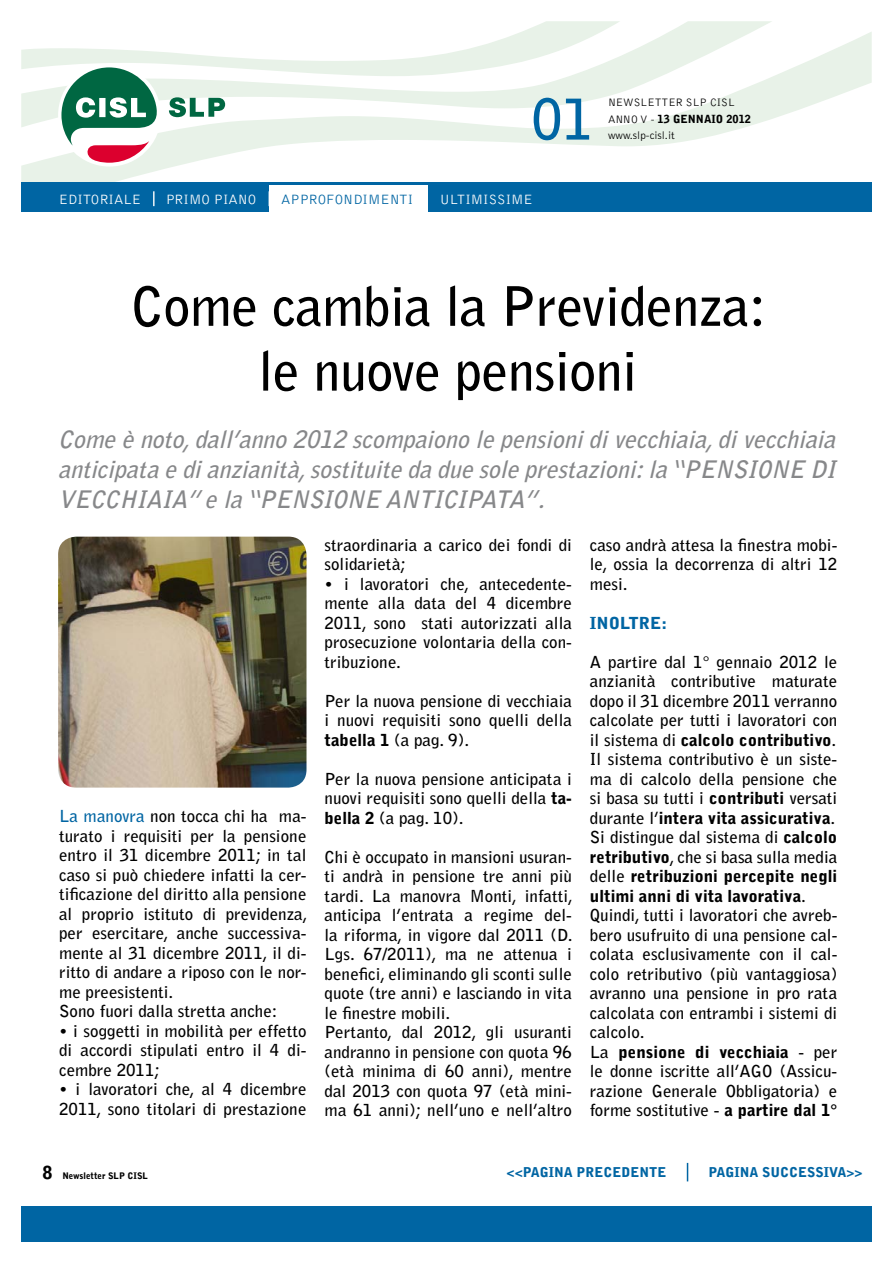
<style>
.page{position:relative;width:893px;height:1263px;background:#fff}
.page>*{position:absolute;margin:0;border:0;box-sizing:border-box;transform-origin:0 0}
.t1{font:700 55.8px "Bell Gothic Std";color:#0065a3}
.t2{font:700 54px/64.8px "Bell Gothic Std";letter-spacing:-.01em;color:#000;text-align:center}
.t3{font:italic 700 24px/30px "Bell Gothic Std";color:#87888a;text-align:justify}
.t4{font:700 16.5px/19.5px "Bell Gothic Std";color:#000}
.t5{font:900 16.5px "Bell Gothic Std";color:#0065a3}
.t6{font:300 13.95px "Bell Gothic Std";color:#fff}
.t7{font:300 13.95px "Bell Gothic Std";color:#0065a3}
.t8{font:900 13.5px "Bell Gothic Std";color:#0065a3}
.t9{font:300 11.1px/16.8px "Bell Gothic Std";color:#000}
.t10{font:900 9px "Bell Gothic Std";color:#000}
.s1{font-weight:900}
.s2{color:#0065a3}
.s3{font-size:18px}
</style>
<div class="page">
<svg style="left:21px;top:31px;width:851px;height:151px"></svg>
<div style="left:21px;top:1206px;width:851px;height:36px;background:#0065a3"></div>
<svg style="left:21px;top:21px;width:599px;height:142px"></svg>
<div style="left:21px;top:182px;width:851px;height:30px;background:#0065a3"></div>
<div style="left:269px;top:185px;width:159px;height:33px;background:#fff"></div>
<svg style="left:153px;top:191px;width:2px;height:15px"></svg>
<svg style="left:278px;top:176px;width:137px;height:6px"></svg>
<img style="left:58px;top:537px;width:248px;height:251px">
<svg style="left:687px;top:1163px;width:1px;height:18px"></svg>
<h1 class="t1" style="left:531px;top:86px;width:64px">01</h1>
<p class="t9" style="left:608px;top:94px;width:145px">NEWSLETTER SLP CISL<br>ANNO V - <span class="s1">13 GENNAIO 2012</span></p>
<p class="t9" style="left:608px;top:128px;width:68px">www.slp-cisl.it</p>
<p class="t6" style="left:59px;top:192px;width:84px">EDITORIALE</p>
<p class="t6" style="left:166px;top:192px;width:92px">PRIMO PIANO</p>
<p class="t7" style="left:281px;top:192px;width:133px">APPROFONDIMENTI</p>
<p class="t6" style="left:440px;top:192px;width:95px">ULTIMISSIME</p>
<h2 class="t2" style="left:131px;top:274px;width:637px">Come cambia la Previdenza: le nuove pensioni</h2>
<h3 class="t3" style="left:58px;top:424px;width:785px">Comeènoto,dall’anno2012 scompaionolepensionidivecchiaia,divecchiaia anticipataedianzianità,sostituitedaduesoleprestazioni:la“PENSIONE DI VECCHIAIA”ela“PENSIONE ANTICIPATA”.</h3>
<p class="t4" style="left:59px;top:806px;width:250px"><span class="s2">La manovra</span> non tocca chi ha ma&shy;turato i requisiti per la pensione entro il 31 dicembre 2011; in tal caso si può chiedere infatti la cer&shy;tificazione del diritto alla pensione al proprio istituto di previdenza, per esercitare, anche successiva&shy;mente al 31 dicembre 2011, il di&shy;ritto di andare a riposo con le nor&shy;me preesistenti.<br>Sono fuori dalla stretta anche:</p>
<p class="t4" style="left:59px;top:1021px;width:249px;text-align:justify">• i soggetti in mobilità per effetto di accordi stipulati entro il 4 di&shy;cembre 2011;</p>
<p class="t4" style="left:59px;top:1079px;width:249px">• i lavoratori che, al 4 dicembre<br>2011, sono titolari di prestazione</p>
<p class="t10" style="left:43px;top:1170px;width:107px"><span class="s3">8</span> Newsletter SLP CISL</p>
<p class="t4" style="left:324px;top:535px;width:249px">straordinaria a carico dei fondi di solidarietà;</p>
<p class="t4" style="left:324px;top:574px;width:249px;text-align:justify">• i lavoratori che, antecedente&shy;mente alla data del 4 dicembre 2011, sono stati autorizzati alla prosecuzione volontaria della con&shy;tribuzione.</p>
<p class="t4" style="left:324px;top:691px;width:249px;text-align:justify">Per la nuova pensione di vecchiaia i nuovi requisiti sono quelli della <span class="s1">tabella 1</span> (a pag. 9).</p>
<p class="t4" style="left:324px;top:769px;width:249px;text-align:justify">Per la nuova pensione anticipata i nuovi requisiti sono quelli della <span class="s1">ta&shy;bella 2</span> (a pag. 10).</p>
<p class="t4" style="left:324px;top:847px;width:250px">Chi è occupato in mansioni usuran&shy;ti andrà in pensione tre anni più tardi. La manovra Monti, infatti, anticipa l’entrata a regime del&shy;la riforma, in vigore dal 2011 (D.<br>Lgs. 67/2011), ma ne attenua i benefici, eliminando gli sconti sulle quote (tre anni) e lasciando in vita le finestre mobili.<br>Pertanto, dal 2012, gli usuranti andranno in pensione con quota 96 (età minima di 60 anni), mentre dal 2013 con quota 97 (età mini&shy;ma 61 anni); nell’uno e nell’altro</p>
<p class="t4" style="left:590px;top:535px;width:249px;text-align:justify">caso andrà attesa la finestra mobi&shy;le, ossia la decorrenza di altri 12 mesi.</p>
<p class="t5" style="left:590px;top:613px;width:79px">INOLTRE:</p>
<p class="t4" style="left:590px;top:652px;width:249px">A partire dal 1° gennaio 2012 le anzianità contributive maturate dopo il 31 dicembre 2011 verranno calcolate per tutti i lavoratori con il sistema di <span class="s1">calcolo contributivo</span>.<br>Il sistema contributivo è un siste&shy;ma di calcolo della pensione che si basa su tutti i <span class="s1">contributi</span> versati durante l’<span class="s1">intera vita assicurativa</span>.<br>Si distingue dal sistema di <span class="s1">calcolo retributivo</span>, che si basa sulla media delle <span class="s1">retribuzioni percepite negli ultimi anni di vita lavorativa</span>.<br>Quindi, tutti i lavoratori che avreb&shy;bero usufruito di una pensione cal&shy;colata esclusivamente con il cal&shy;colo retributivo (più vantaggiosa) avranno una pensione in pro rata calcolata con entrambi i sistemi di calcolo.<br>La <span class="s1">pensione di vecchiaia</span> - per le donne iscritte all’AGO (Assicu&shy;razione Generale Obbligatoria) e forme sostitutive - <span class="s1">a partire dal 1°</span></p>
<p class="t8" style="left:507px;top:1165px;width:161px">&lt;&lt;PAGIna PRECEDENTE</p>
<p class="t8" style="left:709px;top:1165px;width:63px">PAGIna successiva</p>
<p class="t8" style="left:846px;top:1165px;width:18px">&gt;&gt;</p>
</div>
